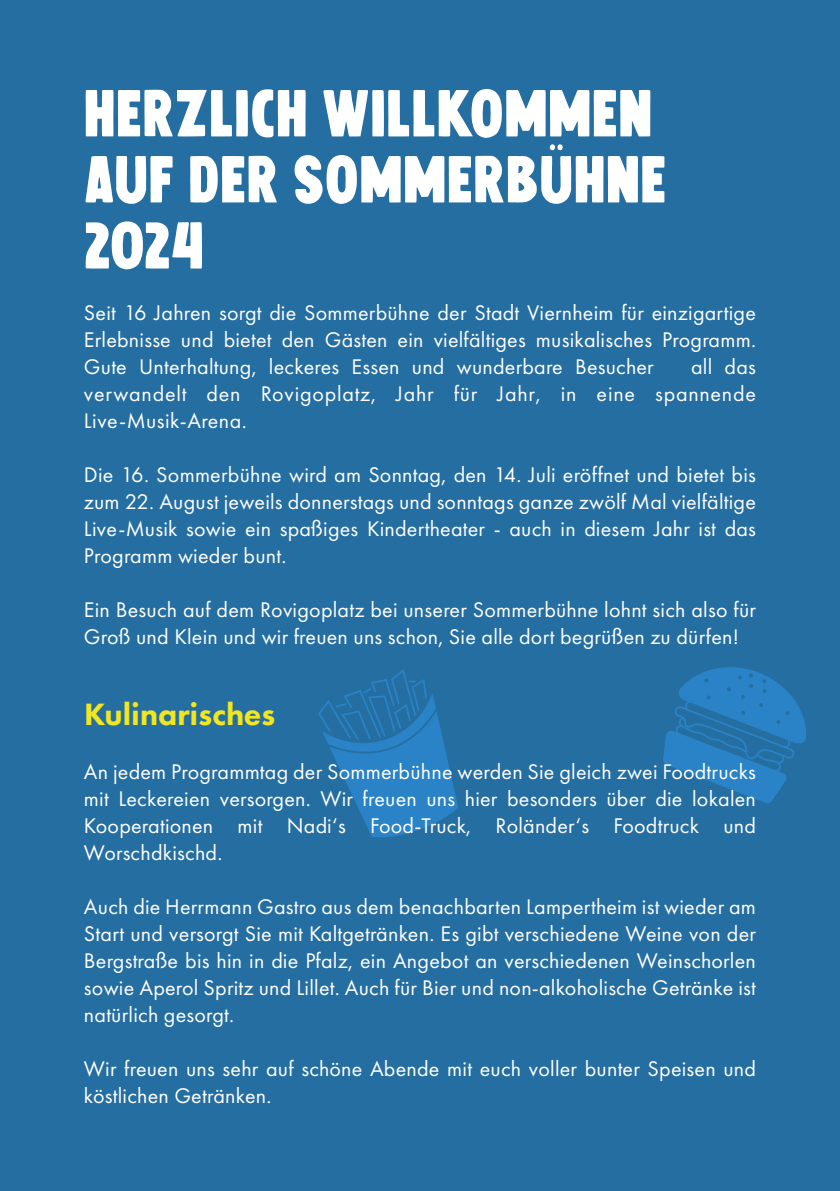
<style>
.page{position:relative;width:840px;height:1191px;background:#fff}
.page>*{position:absolute;margin:0;border:0;box-sizing:border-box;transform-origin:0 0}
.t1{font:62px/66px "Chillow";letter-spacing:.02em;color:#fff}
.t2{font:800 32px "Futura PT";color:#f2e620}
.t3{font:22px/27px "Futura PT";letter-spacing:.01em;color:#fff;text-align:justify}
</style>
<div class="page">
<div style="left:0;top:0;width:839px;height:1191px;background:#256ea1"></div>
<svg style="left:663px;top:667px;width:143px;height:136px"></svg>
<svg style="left:318px;top:669px;width:140px;height:169px"></svg>
<h1 class="t1" style="left:84px;top:83px;width:583px">HERZLICH WILLKOMMEN<br>AUF DER SOMMERBÜHNE<br>2024</h1>
<p class="t3" style="left:84px;top:299px;width:673px">Seit 16 Jahren sorgt die Sommerbühne der Stadt Viernheim für einzigartige Erlebnisse und bietet den Gästen ein vielfältiges musikalisches Programm.<br>Gute Unterhaltung, leckeres Essen und wunderbare Besucher</p>
<p class="t3" style="left:84px;top:353px;width:673px;text-indent:606px">all das verwandelt den Rovigoplatz, Jahr für Jahr, in eine spannende Live-Musik-Arena.</p>
<p class="t3" style="left:84px;top:461px;width:673px">Die 16. Sommerbühne wird am Sonntag, den 14. Juli er öffnet und bietet bis zum 22. August jeweils donnerstags und sonntags ganze zwölf Mal vielfältige Live-Musik sowie ein spaßiges Kindertheater - auch in diesem Jahr ist das Programm wieder bunt.</p>
<p class="t3" style="left:84px;top:596px;width:673px">Ein Besuch auf dem Rovigoplatz bei unserer Sommerbühne lohnt sich also für<br>Groß und Klein und wir freuen uns schon, Sie alle dort begrüßen zu dürfen!</p>
<h2 class="t2" style="left:84px;top:694px;width:193px">Kulinarisches</h2>
<p class="t3" style="left:84px;top:758px;width:673px">An jedem Programmtag der Sommerbühne werden Sie gleich zwei Foodtrucks</p>
<p class="t3" style="left:370px;top:812px;width:102px">Food-Truck,</p>
<p class="t3" style="left:84px;top:785px;width:673px">mit Leckereien versorgen. Wir freuen uns hier besonders über die lokalen</p>
<p class="t3" style="left:84px;top:812px;width:263px">Kooperationen mit Nadi‘s</p>
<p class="t3" style="left:495px;top:812px;width:262px">Roländer‘s Foodtruck und</p>
<p class="t3" style="left:84px;top:839px;width:140px">Worschdkischd.</p>
<p class="t3" style="left:84px;top:893px;width:673px">Auch die Herrmann Gastro aus dem benachbarten Lampertheim ist wieder am Start und versorgt Sie mit Kaltgetränken. Es gibt verschiedene Weine von der Bergstraße bis hin in die Pfalz, ein Angebot an verschiedenen Weinschorlen sowie Aperol Spritz und Lillet. Auch für Bier und non-alkoholische Getränke ist natürlich gesorgt.</p>
<p class="t3" style="left:84px;top:1055px;width:673px">Wir freuen uns sehr auf sch öne Abende mit euch voller bunter Speisen und k östlichen Getränken.</p>
</div>
